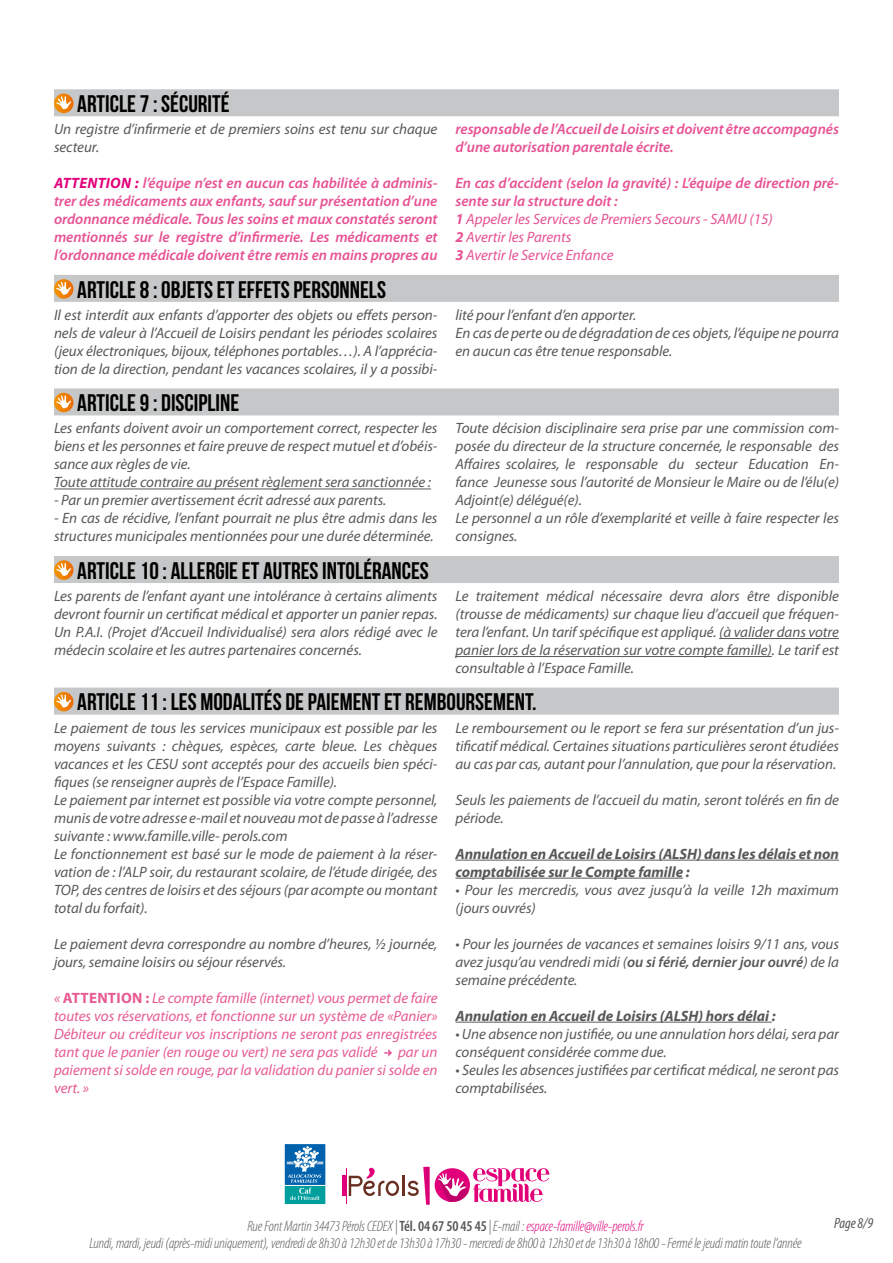
<style>
.page{position:relative;width:893px;height:1263px;background:#fff}
.page>*{position:absolute;margin:0;border:0;box-sizing:border-box;transform-origin:0 0}
.t1{font:24px "Bebas Neue";color:#000}
.t2{font:italic 15px/18px "Myriad Pro";letter-spacing:-.005em;color:#58585a}
.t3{font:italic 600 15px/18px "Myriad Pro";letter-spacing:-.005em;color:#e75294;text-align:justify}
.t4{font:italic 15px/18px "Myriad Pro";letter-spacing:-.005em;color:#e75b93;text-align:justify}
.t5{font:italic 300 condensed 15px/16.5px "Myriad Pro";letter-spacing:-.01em;color:#58585a;text-align:center}
.t6{font:italic 15px/18px "Myriad Pro";letter-spacing:-.005em;color:#e75294}
.t7{font:italic 700 15px/18px "Myriad Pro";letter-spacing:-.005em;color:#58585a}
.t8{font:italic condensed 15px "Myriad Pro";color:#58585a}
.s1{font-weight:700;color:#e2007a}
.s2{font-weight:600}
.s3{font-weight:700}
.s4{font-weight:700;font-style:normal}
.s5{color:#e2007a}
.s6{font-weight:600;font-style:normal}
</style>
<div class="page">
<div style="left:54px;top:89px;width:785px;height:27px;background:#c6c7c8"></div>
<svg style="left:54px;top:94px;width:20px;height:19px"></svg>
<svg style="left:56px;top:96px;width:16px;height:14px"></svg>
<div style="left:54px;top:275px;width:785px;height:27px;background:#c6c7c8"></div>
<svg style="left:54px;top:279px;width:20px;height:20px"></svg>
<svg style="left:56px;top:282px;width:16px;height:13px"></svg>
<div style="left:54px;top:388px;width:785px;height:27px;background:#c6c7c8"></div>
<svg style="left:54px;top:393px;width:20px;height:19px"></svg>
<svg style="left:56px;top:395px;width:16px;height:14px"></svg>
<hr style="left:54px;top:489px;width:377px;height:1px;background:#58585a">
<div style="left:54px;top:556px;width:785px;height:27px;background:#c6c7c8"></div>
<svg style="left:54px;top:560px;width:20px;height:20px"></svg>
<svg style="left:56px;top:563px;width:16px;height:13px"></svg>
<hr style="left:719px;top:638px;width:120px;height:1px;background:#58585a">
<hr style="left:455px;top:656px;width:317px;height:1px;background:#58585a">
<div style="left:54px;top:688px;width:785px;height:27px;background:#c6c7c8"></div>
<svg style="left:54px;top:692px;width:20px;height:19px"></svg>
<svg style="left:56px;top:694px;width:16px;height:14px"></svg>
<svg style="left:388px;top:1049px;width:4px;height:8px"></svg>
<hr style="left:455px;top:860px;width:384px;height:1px;background:#58585a">
<hr style="left:455px;top:878px;width:228px;height:1px;background:#58585a">
<hr style="left:455px;top:1022px;width:317px;height:1px;background:#58585a">
<hr style="left:346px;top:1168px;width:1px;height:36px;background:#e2007a">
<hr style="left:342px;top:1176px;width:4px;height:20px;background:#e2007a">
<hr style="left:402px;top:1176px;width:3px;height:20px;background:#693021">
<svg style="left:349px;top:1168px;width:50px;height:28px"></svg>
<svg style="left:407px;top:1167px;width:22px;height:38px"></svg>
<div style="left:435px;top:1168px;width:35px;height:34px;background:#e2007a;border-radius:50%"></div>
<svg style="left:438px;top:1168px;width:111px;height:34px"></svg>
<div style="left:284px;top:1165px;width:42px;height:39px;background:#009e9d"></div>
<div style="left:284px;top:1165px;width:42px;height:40px;border:1px solid #fff"></div>
<div style="left:284px;top:1143px;width:42px;height:42px;background:#0062ac"></div>
<div style="left:284px;top:1143px;width:42px;height:42px;border:1px solid #fff"></div>
<svg style="left:287px;top:1146px;width:36px;height:54px"></svg>
<h1 class="t1" style="left:77px;top:90px;width:154px">ARTICLE 7 : SÉCURITÉ</h1>
<p class="t2" style="left:54px;top:120px;width:385px">Un registre d’infirmerie et de premiers soins est tenu sur chaque secteur.</p>
<p class="t3" style="left:54px;top:174px;width:385px"><span class="s1">ATTENTION :</span> l’équipe n’est en aucun cas habilitée à adminis&shy;trer des médicaments aux enfants, sauf sur présentation d’une ordonnance médicale. Tous les soins et maux constatés seront mentionnés sur le registre d’infirmerie. Les médicaments et l’ordonnance médicale doivent être remis en mains propres au</p>
<p class="t3" style="left:455px;top:120px;width:385px">responsable de l’Accueil de Loisirs et doivent être accompagnés d’une autorisation parentale écrite.</p>
<p class="t6" style="left:455px;top:174px;width:385px"><span class="s2">En cas d’accident (selon la gravité) : L’équipe de direction pré&shy;sente sur la structure doit :<br></span><span class="s3">1</span> Appeler les Services de Premiers Secours - SAMU (15)<br><span class="s3">2</span> Avertir les Parents<br><span class="s3">3</span> Avertir le Service Enfance</p>
<h1 class="t1" style="left:77px;top:276px;width:310px">ARTICLE 8 : OBJETS ET EFFETS PERSONNELS</h1>
<p class="t2" style="left:54px;top:306px;width:385px;text-align:justify">Il est interdit aux enfants d’apporter des objets ou effets person&shy;nels de valeur à l’Accueil de Loisirs pendant les périodes scolaires (jeux électroniques, bijoux, téléphones portables…). A l’apprécia&shy;tion de la direction, pendant les vacances scolaires, il y a possibi-</p>
<p class="t2" style="left:455px;top:306px;width:385px">lité pour l’enfant d’en apporter.<br>En cas de perte ou de dégradation de ces objets, l’équipe ne pourra en aucun cas être tenue responsable.</p>
<h1 class="t1" style="left:77px;top:390px;width:164px">ARTICLE 9 : DISCIPLINE</h1>
<p class="t2" style="left:54px;top:419px;width:385px">Les enfants doivent avoir un comportement correct, respecter les biens et les personnes et faire preuve de respect mutuel et d’obéis&shy;sance aux règles de vie.<br>Toute attitude contraire au présent règlement sera sanctionnée :</p>
<p class="t2" style="left:54px;top:491px;width:334px">- Par un premier avertissement écrit adressé aux parents.</p>
<p class="t2" style="left:54px;top:509px;width:385px">- En cas de récidive, l’enfant pourrait ne plus être admis dans les structures municipales mentionnées pour une durée déterminée.</p>
<p class="t2" style="left:455px;top:419px;width:385px">Toute décision disciplinaire sera prise par une commission com&shy;posée du directeur de la structure concernée, le responsable des Affaires scolaires, le responsable du secteur Education En&shy;fance Jeunesse sous l’autorité de Monsieur le Maire ou de l’élu(e)<br>Adjoint(e) délégué(e).<br>Le personnel a un rôle d’exemplarité et veille à faire respecter les consignes.</p>
<h1 class="t1" style="left:77px;top:557px;width:353px">ARTICLE 10 : ALLERGIE ET AUTRES INTOLÉRANCES</h1>
<p class="t2" style="left:54px;top:587px;width:385px;text-align:justify">Les parents de l’enfant ayant une intolérance à certains aliments devront fournir un certificat médical et apporter un panier repas.<br>Un P.A.I. (Projet d’Accueil Individualisé) sera alors rédigé avec le médecin scolaire et les autres partenaires concernés.</p>
<p class="t2" style="left:455px;top:587px;width:385px;text-align:justify">Le traitement médical nécessaire devra alors être disponible (trousse de médicaments) sur chaque lieu d’accueil que fréquen&shy;tera l’enfant. Un tarif spécifique est appliqué. (à valider dans votre panier lors de la réservation sur votre compte famille). Le tarif est consultable à l’Espace Famille.</p>
<h1 class="t1" style="left:77px;top:689px;width:461px">ARTICLE 11 : LES MODALITÉS DE PAIEMENT ET REMBOURSEMENT.</h1>
<p class="t2" style="left:54px;top:718px;width:385px">Le paiement de tous les services municipaux est possible par les moyens suivants : chèques, espèces, carte bleue. Les chèques vacances et les CESU sont acceptés pour des accueils bien spéci&shy;fiques (se renseigner auprès de l’Espace Famille).<br>Le paiement par internet est possible via votre compte personnel, munis de votre adresse e-mail et nouveau mot de passe à l’adresse suivante : www.famille.ville- perols.com<br>Le fonctionnement est basé sur le mode de paiement à la réser&shy;vation de : l’ALP soir, du restaurant scolaire, de l’étude dirigée, des TOP, des centres de loisirs et des séjours (par acompte ou montant total du forfait).</p>
<p class="t2" style="left:54px;top:934px;width:385px">Le paiement devra correspondre au nombre d’heures, ½ journée, jours, semaine loisirs ou séjour réservés.</p>
<p class="t4" style="left:54px;top:988px;width:385px">« <span class="s4">ATTENTION :</span> Le compte famille (internet) vous permet de faire toutes vos réservations, et fonctionne sur un système de «Panier» Débiteur ou créditeur vos inscriptions ne seront pas enregistrées tant que le panier (en rouge ou vert) ne sera pas validé <span class="s5">-</span> par un paiement si solde en rouge, par la validation du panier si solde en vert. »</p>
<p class="t2" style="left:455px;top:718px;width:385px;text-align:justify">Le remboursement ou le report se fera sur présentation d’un jus&shy;tificatif médical. Certaines situations particulières seront étudiées au cas par cas, autant pour l’annulation, que pour la réservation.</p>
<p class="t2" style="left:455px;top:790px;width:385px">Seuls les paiements de l’accueil du matin, seront tolérés en fin de période.</p>
<p class="t7" style="left:455px;top:844px;width:385px">Annulation en Accueil de Loisirs (ALSH) dans les délais et non comptabilisée sur le Compte famille :</p>
<p class="t2" style="left:455px;top:880px;width:385px">• Pour les mercredis, vous avez jusqu’à la veille 12h maximum (jours ouvrés)</p>
<p class="t2" style="left:455px;top:934px;width:385px;text-align:justify">• Pour les journées de vacances et semaines loisirs 9/11 ans, vous avez jusqu’au vendredi midi (<span class="s2">ou si férié, dernier jour ouvré</span>) de la semaine précédente.</p>
<p class="t7" style="left:455px;top:1006px;width:322px">Annulation en Accueil de Loisirs (ALSH) hors délai :</p>
<p class="t2" style="left:455px;top:1024px;width:385px">• Une absence non justifiée, ou une annulation hors délai, sera par conséquent considérée comme due.</p>
<p class="t2" style="left:455px;top:1060px;width:385px">• Seules les absences justifiées par certificat médical, ne seront pas comptabilisées.</p>
<p class="t5" style="left:90px;top:1218px;width:714px">Rue Font Martin 34473 Pérols CEDEX | <span class="s6">Tél. 04 67 50 45 45</span> | E-mail : <span class="s5">espace-famille@ville-perols.fr<br></span>Lundi, mardi, jeudi (après-midi uniquement), vendredi de 8h30 à 12h30 et de 13h30 à 17h30 - mercredi de 8h00 à 12h30 et de 13h30 à 18h00 - Fermé le jeudi matin toute l’année</p>
<p class="t8" style="left:834px;top:1214px;width:40px">Page 8/9</p>
</div>
